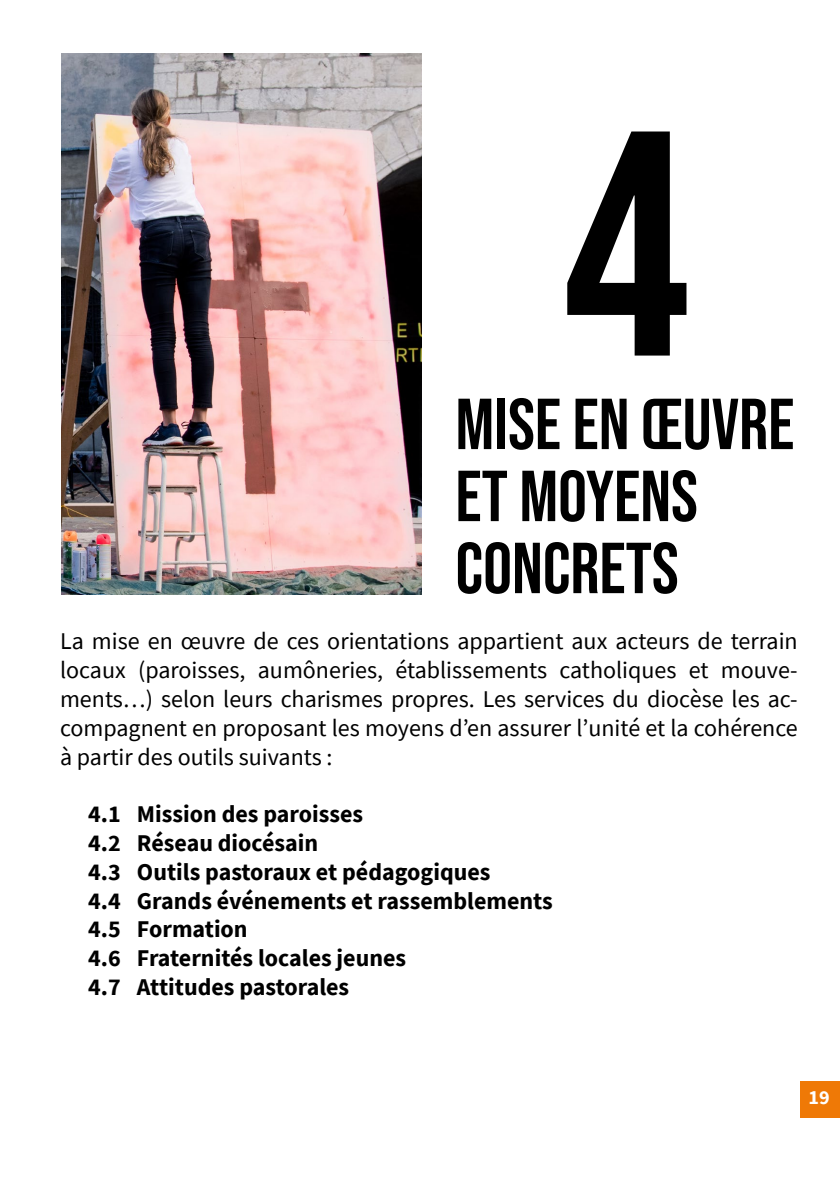
<style>
.page{position:relative;width:840px;height:1191px;background:#fff}
.page>*{position:absolute;margin:0;border:0;box-sizing:border-box;transform-origin:0 0}
.t1{font:320px "Bebas Neue";color:#000}
.t2{font:72px/72px "Bebas Neue";color:#000}
.t3{font:24px/28.8px "Source Sans Pro";color:#000;text-align:justify}
.t4{font:700 24px/28.8px "Source Sans Pro";color:#000}
.t5{font:700 20px "Source Sans Pro";color:#fff}
</style>
<div class="page">
<img style="left:61px;top:53px;width:360px;height:541px">
<div style="left:799px;top:1081px;width:40px;height:36px;background:#ef7906"></div>
<h1 class="t1" style="left:562px;top:64px;width:129px">4</h1>
<h2 class="t2" style="left:455px;top:387px;width:340px">MISE EN ŒUVRE<br>ET MOYENS<br>CONCRETS</h2>
<p class="t3" style="left:60px;top:627px;width:738px">La mise en œuvre de ces orientations appartient aux acteurs de terrain locaux (paroisses, aumôneries, établissements catholiques et mouve&shy;ments…) selon leurs charismes propres. Les services du diocèse les ac&shy;compagnent en proposant les moyens d’en assurer l’unité et la cohérence à partir des outils suivants :</p>
<p class="t4" style="left:88px;top:799px;width:466px">4.1 Mission des paroisses<br>4.2 Réseau diocésain<br>4.3 Outils pastoraux et pédagogiques<br>4.4 Grands événements et rassemblements<br>4.5 Formation<br>4.6 Fraternités locales jeunes<br>4.7 Attitudes pastorales</p>
<p class="t5" style="left:808px;top:1083px;width:23px">19</p>
</div>
